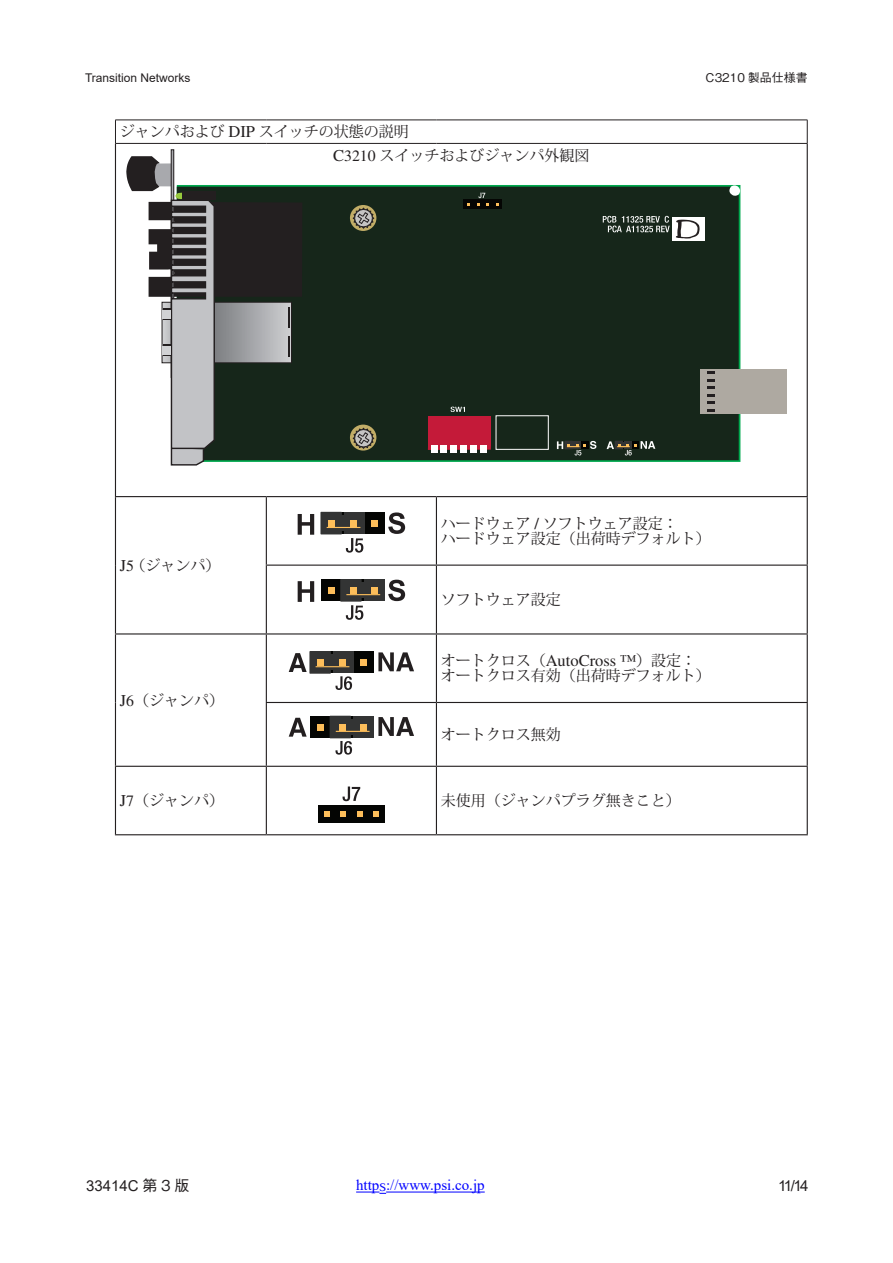
<style>
.page{position:relative;width:893px;height:1263px;background:#fff}
.page>*{position:absolute;margin:0;border:0;box-sizing:border-box;transform-origin:0 0}
.t1{font:15px "Koz Min Pro";color:#231f20}
.t2{font:15px "Times New Roman";color:#00f}
.t3{font:15px "Arial";color:#231f20}
.t4{font:12px "Arial";color:#231f20}
.t5{font:500 12px "Gothic BBB Pro";color:#231f20}
.s1{font-family:"Times LT Std";font-size:16.5px}
.s2{font-family:"Times LT Std";font-size:15.75px}
.s3{font-family:"Gothic BBB Pro";font-weight:500}
.s4{font-family:"Koz Min Pro"}
</style>
<div class="page">
<svg style="left:356px;top:1192px;width:30px;height:2px"></svg>
<hr style="left:386px;top:1192px;width:99px;height:1px;background:#00f">
<hr style="left:115px;top:120px;width:151px;height:1px;background:#231f20">
<svg style="left:115px;top:120px;width:1px;height:23px"></svg>
<hr style="left:266px;top:120px;width:170px;height:1px;background:#231f20">
<hr style="left:436px;top:120px;width:371px;height:1px;background:#231f20">
<svg style="left:807px;top:120px;width:1px;height:23px"></svg>
<hr style="left:115px;top:143px;width:151px;height:1px;background:#231f20">
<hr style="left:266px;top:143px;width:170px;height:1px;background:#231f20">
<hr style="left:436px;top:143px;width:371px;height:1px;background:#231f20">
<hr style="left:115px;top:144px;width:1px;height:352px;background:#231f20">
<hr style="left:807px;top:144px;width:1px;height:352px;background:#231f20">
<hr style="left:115px;top:496px;width:151px;height:1px;background:#231f20">
<hr style="left:115px;top:497px;width:1px;height:68px;background:#231f20">
<hr style="left:115px;top:565px;width:1px;height:68px;background:#231f20">
<hr style="left:115px;top:633px;width:151px;height:1px;background:#231f20">
<hr style="left:115px;top:634px;width:1px;height:68px;background:#231f20">
<hr style="left:115px;top:702px;width:1px;height:64px;background:#231f20">
<hr style="left:115px;top:766px;width:151px;height:1px;background:#231f20">
<hr style="left:115px;top:767px;width:1px;height:67px;background:#231f20">
<hr style="left:266px;top:496px;width:170px;height:1px;background:#231f20">
<hr style="left:266px;top:497px;width:1px;height:67px;background:#231f20">
<hr style="left:266px;top:564px;width:170px;height:2px;background:#231f20">
<hr style="left:266px;top:566px;width:1px;height:67px;background:#231f20">
<hr style="left:266px;top:633px;width:170px;height:1px;background:#231f20">
<hr style="left:266px;top:634px;width:1px;height:68px;background:#231f20">
<hr style="left:266px;top:702px;width:170px;height:1px;background:#231f20">
<hr style="left:266px;top:703px;width:1px;height:63px;background:#231f20">
<hr style="left:266px;top:766px;width:170px;height:1px;background:#231f20">
<hr style="left:266px;top:767px;width:1px;height:67px;background:#231f20">
<hr style="left:436px;top:496px;width:372px;height:1px;background:#231f20">
<hr style="left:436px;top:497px;width:1px;height:67px;background:#231f20">
<hr style="left:807px;top:497px;width:1px;height:67px;background:#231f20">
<hr style="left:436px;top:564px;width:372px;height:2px;background:#231f20">
<hr style="left:436px;top:566px;width:1px;height:67px;background:#231f20">
<hr style="left:807px;top:566px;width:1px;height:67px;background:#231f20">
<hr style="left:436px;top:633px;width:372px;height:1px;background:#231f20">
<hr style="left:436px;top:634px;width:1px;height:68px;background:#231f20">
<hr style="left:807px;top:634px;width:1px;height:68px;background:#231f20">
<hr style="left:436px;top:702px;width:372px;height:1px;background:#231f20">
<hr style="left:436px;top:703px;width:1px;height:63px;background:#231f20">
<hr style="left:807px;top:703px;width:1px;height:63px;background:#231f20">
<hr style="left:436px;top:766px;width:372px;height:1px;background:#231f20">
<hr style="left:436px;top:767px;width:1px;height:67px;background:#231f20">
<hr style="left:807px;top:767px;width:1px;height:67px;background:#231f20">
<hr style="left:115px;top:834px;width:151px;height:1px;background:#231f20">
<hr style="left:266px;top:834px;width:170px;height:1px;background:#231f20">
<hr style="left:436px;top:834px;width:372px;height:1px;background:#231f20">
<div style="left:302px;top:187px;width:437px;height:273px;background:#16261a"></div>
<div style="left:171px;top:150px;width:3px;height:228px;border:1px solid #231f20"></div>
<div style="left:700px;top:369px;width:86px;height:45px;background:#aea9a1"></div>
<svg style="left:707px;top:371px;width:8px;height:41px"></svg>
<svg style="left:350px;top:205px;width:26px;height:26px"></svg>
<svg style="left:350px;top:425px;width:26px;height:26px"></svg>
<div style="left:428px;top:416px;width:63px;height:29px;background:#c41a39"></div>
<svg style="left:428px;top:446px;width:63px;height:4px"></svg>
<div style="left:431px;top:445px;width:6px;height:8px;background:#fff"></div>
<div style="left:440px;top:445px;width:7px;height:8px;background:#fff"></div>
<div style="left:450px;top:445px;width:6px;height:8px;background:#fff"></div>
<div style="left:460px;top:445px;width:6px;height:8px;background:#fff"></div>
<div style="left:470px;top:445px;width:7px;height:8px;background:#fff"></div>
<div style="left:481px;top:445px;width:6px;height:8px;background:#fff"></div>
<svg style="left:352px;top:207px;width:23px;height:22px"></svg>
<svg style="left:352px;top:427px;width:23px;height:22px"></svg>
<div style="left:464px;top:199px;width:38px;height:10px;background:#040503"></div>
<svg style="left:451px;top:407px;width:14px;height:5px"></svg>
<div style="left:672px;top:217px;width:32px;height:23px;background:#fff"></div>
<svg style="left:126px;top:156px;width:176px;height:310px"></svg>
<svg style="left:603px;top:216px;width:67px;height:16px"></svg>
<svg style="left:676px;top:220px;width:24px;height:19px"></svg>
<svg style="left:607px;top:441px;width:48px;height:14px"></svg>
<svg style="left:477px;top:193px;width:12px;height:13px"></svg>
<svg style="left:557px;top:441px;width:39px;height:14px"></svg>
<div style="left:321px;top:513px;width:64px;height:21px;background:#040503"></div>
<div style="left:321px;top:512px;width:20px;height:22px;background:#333434"></div>
<div style="left:345px;top:512px;width:20px;height:22px;background:#333434"></div>
<hr style="left:341px;top:516px;width:4px;height:15px;background:#333434">
<hr style="left:327px;top:527px;width:33px;height:1px;background:#fdbe5a">
<svg style="left:351px;top:520px;width:6px;height:6px"></svg>
<svg style="left:371px;top:520px;width:6px;height:6px"></svg>
<svg style="left:298px;top:514px;width:16px;height:21px"></svg>
<svg style="left:388px;top:512px;width:17px;height:22px"></svg>
<svg style="left:346px;top:538px;width:17px;height:15px"></svg>
<svg style="left:329px;top:520px;width:6px;height:6px"></svg>
<div style="left:321px;top:580px;width:64px;height:21px;background:#040503"></div>
<div style="left:341px;top:580px;width:20px;height:21px;background:#333434"></div>
<div style="left:341px;top:579px;width:20px;height:22px;border:1px solid #333434"></div>
<div style="left:364px;top:580px;width:21px;height:21px;background:#333434"></div>
<hr style="left:361px;top:583px;width:3px;height:15px;background:#333434">
<hr style="left:346px;top:594px;width:34px;height:1px;background:#fdbe5a">
<svg style="left:351px;top:587px;width:6px;height:6px"></svg>
<svg style="left:371px;top:587px;width:6px;height:6px"></svg>
<svg style="left:298px;top:581px;width:16px;height:21px"></svg>
<svg style="left:388px;top:580px;width:17px;height:21px"></svg>
<svg style="left:346px;top:605px;width:17px;height:15px"></svg>
<svg style="left:329px;top:587px;width:6px;height:6px"></svg>
<div style="left:310px;top:652px;width:64px;height:21px;background:#040503"></div>
<svg style="left:289px;top:653px;width:18px;height:19px"></svg>
<svg style="left:378px;top:652px;width:36px;height:19px"></svg>
<svg style="left:335px;top:676px;width:17px;height:14px"></svg>
<div style="left:310px;top:652px;width:20px;height:21px;background:#333434"></div>
<div style="left:310px;top:651px;width:21px;height:22px;border:1px solid #333434"></div>
<div style="left:333px;top:652px;width:21px;height:21px;background:#333434"></div>
<hr style="left:330px;top:655px;width:3px;height:15px;background:#333434">
<hr style="left:316px;top:666px;width:33px;height:1px;background:#fdbe5a">
<svg style="left:340px;top:659px;width:6px;height:6px"></svg>
<svg style="left:360px;top:659px;width:6px;height:6px"></svg>
<svg style="left:318px;top:659px;width:6px;height:6px"></svg>
<div style="left:310px;top:716px;width:64px;height:22px;background:#040503"></div>
<svg style="left:289px;top:718px;width:18px;height:19px"></svg>
<svg style="left:378px;top:717px;width:36px;height:19px"></svg>
<svg style="left:335px;top:741px;width:17px;height:14px"></svg>
<div style="left:330px;top:716px;width:20px;height:22px;background:#333434"></div>
<div style="left:330px;top:716px;width:21px;height:22px;border:1px solid #333434"></div>
<div style="left:354px;top:716px;width:20px;height:22px;background:#333434"></div>
<hr style="left:351px;top:719px;width:3px;height:15px;background:#333434">
<hr style="left:336px;top:731px;width:34px;height:1px;background:#fdbe5a">
<svg style="left:340px;top:724px;width:6px;height:6px"></svg>
<svg style="left:360px;top:724px;width:6px;height:6px"></svg>
<svg style="left:318px;top:724px;width:6px;height:6px"></svg>
<div style="left:318px;top:805px;width:66px;height:17px;background:#040503"></div>
<svg style="left:341px;top:811px;width:5px;height:5px"></svg>
<svg style="left:325px;top:811px;width:5px;height:5px"></svg>
<svg style="left:357px;top:811px;width:5px;height:5px"></svg>
<svg style="left:374px;top:811px;width:5px;height:5px"></svg>
<svg style="left:343px;top:786px;width:17px;height:15px"></svg>
<p class="t4" style="left:85px;top:69px;width:107px">Transition Networks</p>
<p class="t5" style="left:706px;top:68px;width:104px">C3210 製品仕様書</p>
<p class="t1" style="left:120px;top:121px;width:291px">ジャンパおよび <span class="s1">DIP</span> スイッチの状態の説明</p>
<p class="t1" style="left:333px;top:144px;width:258px"><span class="s1">C</span><span class="s2">3210</span> スイッチおよびジャンパ外観図</p>
<p class="t1" style="left:120px;top:555px;width:102px"><span class="s1">J</span><span class="s2">5</span>（ジャンパ）</p>
<p class="t1" style="left:120px;top:690px;width:106px"><span class="s1">J</span><span class="s2">6</span>（ジャンパ）</p>
<p class="t1" style="left:441px;top:513px;width:239px">ハードウェア <span class="s1">/</span> ソフトウェア設定：</p>
<p class="t1" style="left:441px;top:528px;width:271px">ハードウェア設定（出荷時デフォルト）</p>
<p class="t1" style="left:441px;top:589px;width:121px">ソフトウェア設定</p>
<p class="t1" style="left:441px;top:650px;width:257px">オートクロス（<span class="s1">AutoCross ™</span>）設定：</p>
<p class="t1" style="left:441px;top:665px;width:271px">オートクロス有効（出荷時デフォルト）</p>
<p class="t1" style="left:441px;top:724px;width:121px">オートクロス無効</p>
<p class="t1" style="left:120px;top:790px;width:106px"><span class="s1">J</span><span class="s2">7</span>（ジャンパ）</p>
<p class="t1" style="left:441px;top:790px;width:241px">未使用（ジャンパプラグ無きこと）</p>
<p class="t3" style="left:86px;top:1175px;width:105px">33414C <span class="s3">第 3 版</span></p>
<p class="t2" style="left:356px;top:1175px;width:130px">http<span class="s4">s</span>://www.psi.co.jp</p>
<p class="t3" style="left:778px;top:1175px;width:32px">11/14</p>
</div>
